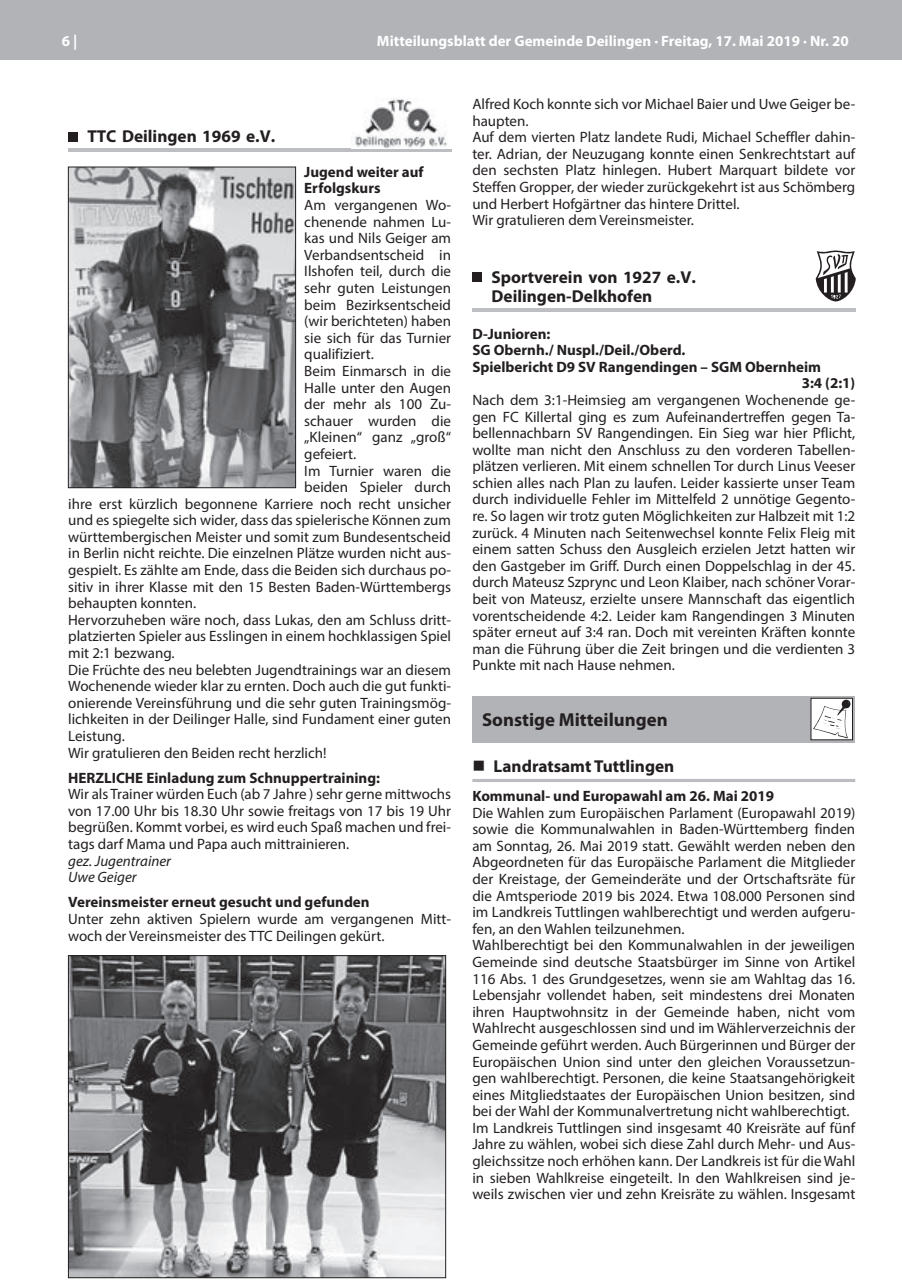
<style>
.page{position:relative;width:902px;height:1280px;background:#fff}
.page>*{position:absolute;margin:0;border:0;box-sizing:border-box;transform-origin:0 0}
.t1{font:700 18.75px "Myriad Pro";color:#231f20}
.t2{font:700 17.25px/19.2px "Myriad Pro";color:#231f20}
.t3{font:15px/16.6px "Myriad Pro";color:#231f20}
.t4{font:700 15px/16.6px "Myriad Pro";color:#231f20}
.t5{font:700 15px "Myriad Pro";color:#fff}
.t6{font:italic 15px/16.6px "Myriad Pro";color:#231f20}
</style>
<div class="page">
<div style="left:0;top:0;width:901px;height:60px;background:#b2b3b7"></div>
<div style="left:68px;top:132px;width:10px;height:10px;background:#231f20"></div>
<hr style="left:68px;top:149px;width:383px;height:3px;background:#bdbec1">
<img style="left:351px;top:97px;width:96px;height:52px">
<img style="left:70px;top:169px;width:224px;height:317px">
<div style="left:68px;top:167px;width:228px;height:321px;border:1px solid #231f20"></div>
<img style="left:70px;top:957px;width:374px;height:319px">
<div style="left:68px;top:955px;width:378px;height:323px;border:1px solid #231f20"></div>
<hr style="left:472px;top:779px;width:383px;height:3px;background:#bcbdc0">
<svg style="left:815px;top:250px;width:40px;height:51px"></svg>
<div style="left:472px;top:272px;width:10px;height:9px;background:#231f20"></div>
<hr style="left:472px;top:309px;width:383px;height:3px;background:#bdbec1">
<div style="left:472px;top:696px;width:383px;height:46px;background:#b2b3b7"></div>
<svg style="left:810px;top:698px;width:42px;height:42px"></svg>
<svg style="left:813px;top:700px;width:37px;height:38px"></svg>
<p class="t5" style="left:62px;top:31px;width:17px">6 |</p>
<p class="t5" style="left:377px;top:31px;width:473px">Mitteilungsblatt der Gemeinde Deilingen · Freitag, 17. Mai 2019 · Nr. 20</p>
<p class="t2" style="left:87px;top:126px;width:189px">TTC Deilingen 1969 e.V.</p>
<p class="t4" style="left:304px;top:163px;width:121px">Jugend weiter auf<br>Erfolgskurs</p>
<p class="t3" style="left:304px;top:196px;width:148px">Am vergangenen Wo-</p>
<p class="t3" style="left:304px;top:213px;width:148px">chenende nahmen Lu-</p>
<p class="t3" style="left:304px;top:230px;width:148px">kas und Nils Geiger am</p>
<p class="t3" style="left:304px;top:246px;width:148px">Verbandsentscheid in</p>
<p class="t3" style="left:304px;top:263px;width:148px">Ilshofen teil, durch die</p>
<p class="t3" style="left:304px;top:279px;width:148px">sehr guten Leistungen</p>
<p class="t3" style="left:304px;top:296px;width:148px">beim Bezirksentscheid</p>
<p class="t3" style="left:304px;top:313px;width:148px">(wir berichteten) haben</p>
<p class="t3" style="left:304px;top:329px;width:148px">sie sich für das Turnier</p>
<p class="t3" style="left:304px;top:346px;width:71px">qualifiziert.</p>
<p class="t3" style="left:304px;top:362px;width:148px">Beim Einmarsch in die</p>
<p class="t3" style="left:304px;top:379px;width:148px">Halle unter den Augen</p>
<p class="t3" style="left:304px;top:396px;width:148px">der mehr als 100 Zu-</p>
<p class="t3" style="left:304px;top:412px;width:148px">schauer wurden die</p>
<p class="t3" style="left:304px;top:429px;width:148px">„Kleinen“ ganz „groß“</p>
<p class="t3" style="left:304px;top:445px;width:53px">gefeiert.</p>
<p class="t3" style="left:304px;top:462px;width:148px">Im Turnier waren die</p>
<p class="t3" style="left:304px;top:478px;width:148px">beiden Spieler durch</p>
<p class="t3" style="left:68px;top:495px;width:384px">ihre erst kürzlich begonnene Karriere noch recht unsicher</p>
<p class="t3" style="left:68px;top:512px;width:384px">und es spiegelte sich wider, dass das spielerische Können zum</p>
<p class="t3" style="left:68px;top:528px;width:384px">württembergischen Meister und somit zum Bundesentscheid</p>
<p class="t3" style="left:68px;top:545px;width:384px">in Berlin nicht reichte. Die einzelnen Plätze wurden nicht aus-</p>
<p class="t3" style="left:68px;top:561px;width:384px">gespielt. Es zählte am Ende, dass die Beiden sich durchaus po-</p>
<p class="t3" style="left:68px;top:578px;width:384px">sitiv in ihrer Klasse mit den 15 Besten Baden-Württembergs</p>
<p class="t3" style="left:68px;top:595px;width:129px">behaupten konnten.</p>
<p class="t3" style="left:68px;top:611px;width:384px">Hervorzuheben wäre noch, dass Lukas, den am Schluss dritt-</p>
<p class="t3" style="left:68px;top:628px;width:384px">platzierten Spieler aus Esslingen in einem hochklassigen Spiel</p>
<p class="t3" style="left:68px;top:644px;width:108px">mit 2:1 bezwang.</p>
<p class="t3" style="left:68px;top:661px;width:384px">Die Früchte des neu belebten Jugendtrainings war an diesem</p>
<p class="t3" style="left:68px;top:678px;width:384px">Wochenende wieder klar zu ernten. Doch auch die gut funkti-</p>
<p class="t3" style="left:68px;top:694px;width:384px">onierende Vereinsführung und die sehr guten Trainingsmög-</p>
<p class="t3" style="left:68px;top:711px;width:384px">lichkeiten in der Deilinger Halle, sind Fundament einer guten</p>
<p class="t3" style="left:68px;top:727px;width:58px">Leistung.</p>
<p class="t3" style="left:68px;top:744px;width:260px">Wir gratulieren den Beiden recht herzlich!</p>
<p class="t4" style="left:68px;top:769px;width:313px">HERZLICHE Einladung zum Schnuppertraining:</p>
<p class="t3" style="left:68px;top:786px;width:384px;text-align:justify">Wir als Trainer würden Euch (ab 7 Jahre ) sehr gerne mittwochs von 17.00 Uhr bis 18.30 Uhr sowie freitags von 17 bis 19 Uhr begrüßen. Kommt vorbei, es wird euch Spaß machen und frei&shy;tags darf Mama und Papa auch mittrainieren.</p>
<p class="t6" style="left:68px;top:852px;width:104px">gez. Jugentrainer<br>Uwe Geiger</p>
<p class="t4" style="left:68px;top:893px;width:303px">Vereinsmeister erneut gesucht und gefunden</p>
<p class="t3" style="left:68px;top:910px;width:384px">Unter zehn aktiven Spielern wurde am vergangenen Mitt&shy;woch der Vereinsmeister des TTC Deilingen gekürt.</p>
<p class="t3" style="left:472px;top:95px;width:384px">Alfred Koch konnte sich vor Michael Baier und Uwe Geiger be&shy;haupten.<br>Auf dem vierten Platz landete Rudi, Michael Scheffler dahin&shy;ter. Adrian, der Neuzugang konnte einen Senkrechtstart auf den sechsten Platz hinlegen. Hubert Marquart bildete vor Steffen Gropper, der wieder zurückgekehrt ist aus Schömberg und Herbert Hofgärtner das hintere Drittel.<br>Wir gratulieren dem Vereinsmeister.</p>
<p class="t2" style="left:491px;top:267px;width:206px">Sportverein von 1927 e.V.<br>Deilingen-Delkhofen</p>
<p class="t4" style="left:472px;top:325px;width:80px">D-Junioren:</p>
<p class="t4" style="left:472px;top:341px;width:215px">SG Obernh./ Nuspl./Deil./Oberd.</p>
<p class="t4" style="left:472px;top:358px;width:350px">Spielbericht D9 SV Rangendingen – SGM Obernheim</p>
<p class="t4" style="left:801px;top:374px;width:55px">3:4 (2:1)</p>
<p class="t3" style="left:472px;top:391px;width:384px;text-align:justify">Nach dem 3:1-Heimsieg am vergangenen Wochenende ge&shy;gen FC Killertal ging es zum Aufeinandertreffen gegen Ta&shy;bellennachbarn SV Rangendingen. Ein Sieg war hier Pflicht, wollte man nicht den Anschluss zu den vorderen Tabellen&shy;plätzen verlieren. Mit einem schnellen Tor durch Linus Veeser schien alles nach Plan zu laufen. Leider kassierte unser Team durch individuelle Fehler im Mittelfeld 2 unnötige Gegento&shy;re. So lagen wir trotz guten Möglichkeiten zur Halbzeit mit 1:2 zurück. 4 Minuten nach Seitenwechsel konnte Felix Fleig mit einem satten Schuss den Ausgleich erzielen Jetzt hatten wir den Gastgeber im Griff. Durch einen Doppelschlag in der 45. durch Mateusz Szprync und Leon Klaiber, nach schöner Vorar&shy;beit von Mateusz, erzielte unsere Mannschaft das eigentlich vorentscheidende 4:2. Leider kam Rangendingen 3 Minuten später erneut auf 3:4 ran. Doch mit vereinten Kräften konnte man die Führung über die Zeit bringen und die verdienten 3<br>Punkte mit nach Hause nehmen.</p>
<p class="t1" style="left:482px;top:707px;width:187px">Sonstige Mitteilungen</p>
<p class="t2" style="left:493px;top:756px;width:182px">Landratsamt Tuttlingen</p>
<p class="t4" style="left:472px;top:787px;width:303px">Kommunal- und Europawahl am 26. Mai 2019</p>
<p class="t3" style="left:472px;top:804px;width:384px">Die Wahlen zum Europäischen Parlament (Europawahl 2019) sowie die Kommunalwahlen in Baden-Württemberg finden am Sonntag, 26. Mai 2019 statt. Gewählt werden neben den Abgeordneten für das Europäische Parlament die Mitglieder der Kreistage, der Gemeinderäte und der Ortschaftsräte für die Amtsperiode 2019 bis 2024. Etwa 108.000 Personen sind im Landkreis Tuttlingen wahlberechtigt und werden aufgeru&shy;fen, an den Wahlen teilzunehmen.<br>Wahlberechtigt bei den Kommunalwahlen in der jeweiligen Gemeinde sind deutsche Staatsbürger im Sinne von Artikel 116 Abs. 1 des Grundgesetzes, wenn sie am Wahltag das 16.<br>Lebensjahr vollendet haben, seit mindestens drei Monaten ihren Hauptwohnsitz in der Gemeinde haben, nicht vom Wahlrecht ausgeschlossen sind und im Wählerverzeichnis der Gemeinde geführt werden. Auch Bürgerinnen und Bürger der Europäischen Union sind unter den gleichen Voraussetzun&shy;gen wahlberechtigt. Personen, die keine Staatsangehörigkeit eines Mitgliedstaates der Europäischen Union besitzen, sind bei der Wahl der Kommunalvertretung nicht wahlberechtigt.<br>Im Landkreis Tuttlingen sind insgesamt 40 Kreisräte auf fünf Jahre zu wählen, wobei sich diese Zahl durch Mehr- und Aus&shy;gleichssitze noch erhöhen kann. Der Landkreis ist für die Wahl in sieben Wahlkreise eingeteilt. In den Wahlkreisen sind je&shy;weils zwischen vier und zehn Kreisräte zu wählen. Insgesamt</p>
</div>
